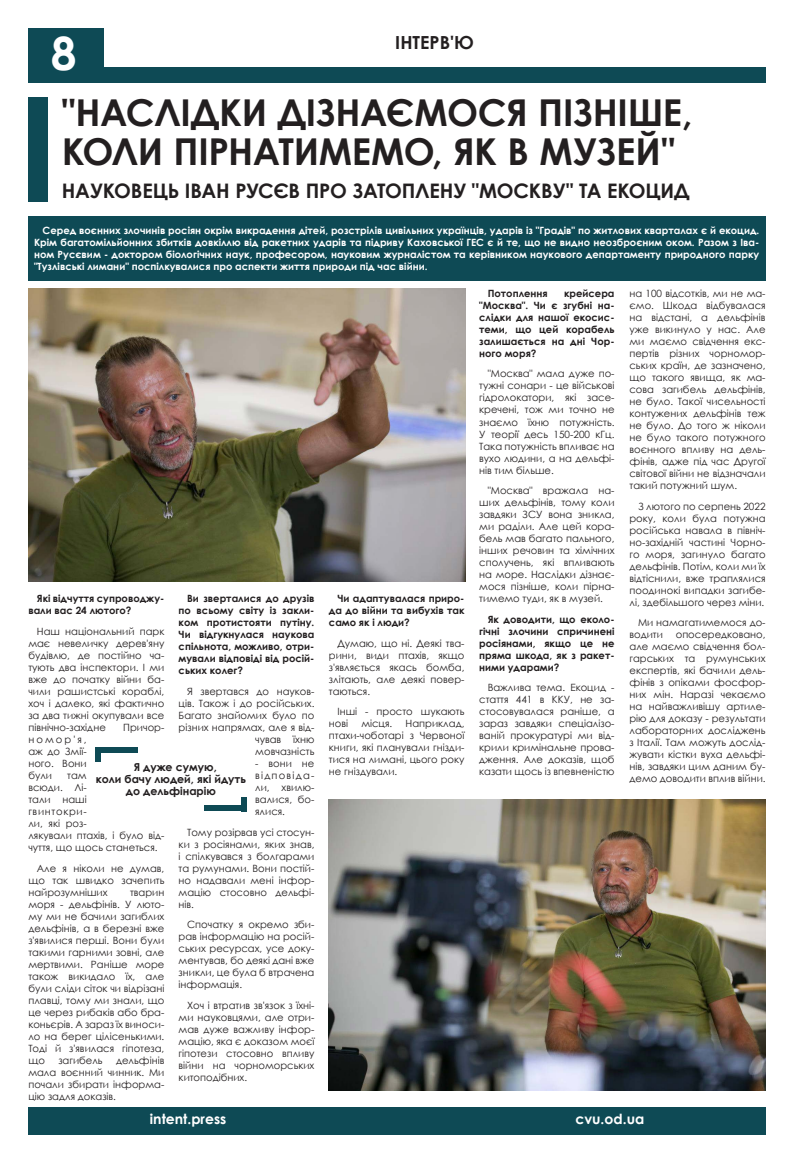
<style>
.page{position:relative;width:794px;height:1163px;background:#fff}
.page>*{position:absolute;margin:0;border:0;box-sizing:border-box;transform-origin:0 0}
.t1{font:700 46px "Century Gothic";color:#fff}
.zag{font:700 37px/39px "Century Gothic";letter-spacing:-.01em;color:#231f20}
.zag-2{font:700 20px "Century Gothic";letter-spacing:-.01em;color:#231f20}
.t2{font:700 18px "Century Gothic";color:#231f20}
.t3{font:700 14px "Century Gothic";color:#fff}
.main{font:700 11px "Century Gothic";color:#231f20}
.main-2{font:10px/12px "Century Gothic";color:#231f20;text-align:justify}
.main-3{font:700 10px/12px "Century Gothic";color:#231f20;text-align:justify}
.main-4{font:700 10px/12px "Century Gothic";color:#fff;text-align:justify}
</style>
<div class="page">
<div style="left:28px;top:28px;width:76px;height:55px;background:#0e4a55"></div>
<div style="left:99px;top:67px;width:666px;height:16px;background:#0e4a55"></div>
<div style="left:28px;top:1107px;width:737px;height:27px;background:#0e4a55"></div>
<div style="left:28px;top:97px;width:19px;height:104px;background:#0e4a55"></div>
<div style="left:28px;top:216px;width:737px;height:65px;background:#0e4a55"></div>
<div style="left:95px;top:746px;width:6px;height:15px;background:#0e4a55"></div>
<div style="left:241px;top:797px;width:6px;height:14px;background:#0e4a55"></div>
<div style="left:95px;top:746px;width:43px;height:6px;background:#0e4a55"></div>
<div style="left:204px;top:805px;width:43px;height:6px;background:#0e4a55"></div>
<img style="left:28px;top:289px;width:437px;height:292px">
<img style="left:329px;top:799px;width:436px;height:291px">
<h1 class="t1" style="left:51px;top:19px;width:27px">8</h1>
<h3 class="t2" style="left:395px;top:29px;width:80px">ІНТЕРВ'Ю</h3>
<p class="zag" style="left:62px;top:91px;width:632px">"НАСЛІДКИ ДІЗНАЄМОСЯ ПІЗНІШЕ,<br>КОЛИ ПІРНАТИМЕМО, ЯК В МУЗЕЙ"</p>
<p class="zag-2" style="left:62px;top:175px;width:629px">НАУКОВЕЦЬ ІВАН РУСЄВ ПРО ЗАТОПЛЕНУ "МОСКВУ" ТА ЕКОЦИД</p>
<p class="main-4" style="left:34px;top:224px;width:727px;text-indent:9px">Серед воєнних злочинів росіян окрім викрадення дітей, розстрілів цивільних українців, ударів із "Градів" по житлових кварталах є й екоцид.<br>Крім багатомільйонних збитків довкіллю від ракетних ударів та підриву Каховської ГЕС є й те, що не видно неозброєним оком. Разом з Іва&shy;ном Русєвим - доктором біологічних наук, професором, науковим журналістом та керівником наукового департаменту природного парку "Тузлівські лимани" поспілкувалися про аспекти життя природи під час війни.</p>
<p class="main-3" style="left:28px;top:592px;width:138px;text-indent:9px">Які відчуття супроводжу&shy;вали вас 24 лютого?</p>
<p class="main-2" style="left:28px;top:625px;width:138px;text-indent:9px">Наш національний парк має невеличку дерев'яну будівлю, де постійно ча&shy;тують два інспектори. І ми вже до початку війни ба&shy;чили рашистські кораблі, хоч і далеко, які фактично за два тижні окупували все північно-західне</p>
<p class="main-3" style="left:179px;top:592px;width:137px;text-indent:9px">Ви зверталися до друзів по всьому світу із закли&shy;ком протистояти путіну.<br>Чи відгукнулася наукова спільнота, можливо, отри&shy;мували відповіді від росій&shy;ських колег?</p>
<p class="main-2" style="left:179px;top:685px;width:137px;text-align:right">Я звертався до науков&shy;ців. Також і до російських.<br>Багато знайомих було по різних напрямах, але я від&shy;чував їхню<br>мовчазність</p>
<p class="main-2" style="left:255px;top:757px;width:61px">- вони не відповіда&shy;ли, хвилю&shy;валися, бо&shy;ялися.</p>
<p class="main-2" style="left:179px;top:825px;width:137px;text-indent:9px">Тому розірвав усі стосун&shy;ки з росіянами, яких знав, і спілкувався з болгарами та румунами. Вони постій&shy;но надавали мені інфор&shy;мацію стосовно дельфі&shy;нів.</p>
<p class="main-2" style="left:179px;top:918px;width:137px;text-indent:9px">Спочатку я окремо зби&shy;рав інформацію на росій&shy;ських ресурсах, усе доку&shy;ментував, бо деякі дані вже зникли, це була б втрачена інформація.</p>
<p class="main-2" style="left:179px;top:998px;width:137px;text-indent:9px">Хоч і втратив зв'язок з їхні&shy;ми науковцями, але отри&shy;мав дуже важливу інфор&shy;мацію, яка є доказом моєї гіпотези стосовно впливу війни на чорноморських китоподібних.</p>
<p class="main-2" style="left:123px;top:721px;width:43px">Причор-</p>
<p class="main-2" style="left:28px;top:733px;width:60px">номор'я, аж до Змії&shy;ного. Вони були</p>
<p class="main" style="left:134px;top:758px;width:85px">Я дуже сумую,</p>
<p class="main" style="left:96px;top:770px;width:152px">коли бачу людей, які йдуть</p>
<p class="main" style="left:126px;top:782px;width:92px">до дельфінарію</p>
<p class="main-2" style="left:28px;top:769px;width:137px;text-align:left;text-indent:39px">там<br>всюди. Лі-<br>тали наші<br>гвинтокри-<br>ли, які роз-<br>лякували птахів, і було від&shy;чуття, що щось станеться.</p>
<p class="main-2" style="left:28px;top:861px;width:138px;text-indent:9px">Але я ніколи не думав, що так швидко зачепить найрозумніших</p>
<p class="main-2" style="left:28px;top:885px;width:138px;text-indent:102px">тварин моря - дельфінів. У люто&shy;му ми не бачили загиблих дельфінів, а в березні вже з'явилися перші. Вони були такими гарними зовні, але мертвими. Раніше море також викидало їх, але були сліди сіток чи відрізані плавці, тому ми знали, що це через рибаків або бра&shy;коньєрів. А зараз їх виноси&shy;ло на берег цілісенькими.<br>Тоді й з'явилася гіпотеза, що</p>
<p class="main-2" style="left:28px;top:1053px;width:137px;text-indent:88px">дельфінів мала воєнний чинник. Ми почали збирати інформа&shy;цію задля доказів.</p>
<p class="main-2" style="left:58px;top:1053px;width:46px">загибель</p>
<p class="main-3" style="left:329px;top:592px;width:137px;text-indent:9px">Чи адаптувалася приро&shy;да до війни та вибухів так само як і люди?</p>
<p class="main-2" style="left:329px;top:637px;width:137px;text-indent:9px">Думаю, що ні. Деякі тва&shy;рини, види птахів, якщо з'являється якась бомба, злітають, але деякі повер&shy;таються.</p>
<p class="main-2" style="left:329px;top:705px;width:137px;text-indent:9px">Інші - просто шукають нові</p>
<p class="main-2" style="left:361px;top:717px;width:33px">місця.</p>
<p class="main-2" style="left:329px;top:717px;width:137px;text-indent:77px">Наприклад, птахи-чоботарі з Червоної книги, які планували гнізди&shy;тися на лимані, цього року не гніздували.</p>
<p class="main-3" style="left:479px;top:287px;width:137px;text-indent:85px">крейсера "Москва". Чи є згубні на&shy;слідки для нашої екосис&shy;теми, що цей корабель залишається на дні Чор&shy;ного моря?</p>
<p class="main-2" style="left:479px;top:367px;width:137px;text-indent:9px">"Москва" мала дуже по&shy;тужні сонари - це військові гідролокатори, які засе&shy;кречені, тож ми точно не знаємо їхню потужність.<br>У теорії десь 150-200 кГц.<br>Така потужність впливає на вухо людини, а на дельфі&shy;нів тим більше.</p>
<p class="main-2" style="left:479px;top:484px;width:137px;text-indent:9px">"Москва" вражала на&shy;ших дельфінів, тому коли завдяки ЗСУ вона зникла, ми раділи. Але цей кора&shy;бель мав багато пального, інших речовин та хімічних сполучень, які впливають на море. Наслідки дізнає&shy;мося пізніше, коли пірна&shy;тимемо туди, як в музей.</p>
<p class="main-3" style="left:479px;top:612px;width:137px;text-indent:9px">Як доводити, що еколо&shy;гічні злочини спричинені росіянами, якщо це не пряма шкода, як з ракет&shy;ними ударами?</p>
<p class="main-2" style="left:479px;top:681px;width:137px;text-indent:9px">Важлива тема. Екоцид - стаття 441 в ККУ, не за&shy;стосовувалася раніше, а зараз завдяки спеціалізо&shy;ваній прокуратурі ми від&shy;крили кримінальне прова&shy;дження. Але доказів, щоб казати щось із впевненістю</p>
<p class="main-3" style="left:488px;top:287px;width:62px">Потоплення</p>
<p class="main-2" style="left:629px;top:287px;width:138px">на 100 відсотків, ми не ма&shy;ємо. Шкода відбувалася на відстані, а дельфінів уже викинуло у нас. Але ми маємо свідчення екс&shy;пертів різних чорномор&shy;ських країн, де зазначено, що такого явища, як ма&shy;сова загибель дельфінів, не було. Такої чисельності контужених дельфінів теж не було. До того ж ніколи не було такого потужного воєнного впливу на дель&shy;фінів, адже під час Другої світової війни не відзначали такий потужний шум.</p>
<p class="main-2" style="left:629px;top:499px;width:138px;text-indent:9px">З лютого по серпень 2022 року, коли була потужна російська навала в північ&shy;но-західній частині Чорно&shy;го моря, загинуло багато дельфінів. Потім, коли ми їх відтіснили, вже траплялися поодинокі випадки загибе&shy;лі, здебільшого через міни.</p>
<p class="main-2" style="left:629px;top:616px;width:138px;text-indent:9px">Ми намагатимемося до&shy;водити</p>
<p class="main-2" style="left:629px;top:628px;width:138px;text-indent:46px">опосередковано, але маємо свідчення бол&shy;гарських та румунських експертів, які бачили дель&shy;фінів з опіками фосфор&shy;них мін. Наразі чекаємо на найважливішу артиле&shy;рію для доказу - результати лабораторних досліджень з Італії. Там можуть дослід&shy;жувати кістки вуха дельфі&shy;нів, завдяки цим даним бу&shy;демо доводити вплив війни.</p>
<h3 class="t3" style="left:150px;top:1108px;width:78px">intent.press</h3>
<h3 class="t3" style="left:575px;top:1108px;width:70px">cvu.od.ua</h3>
</div>
